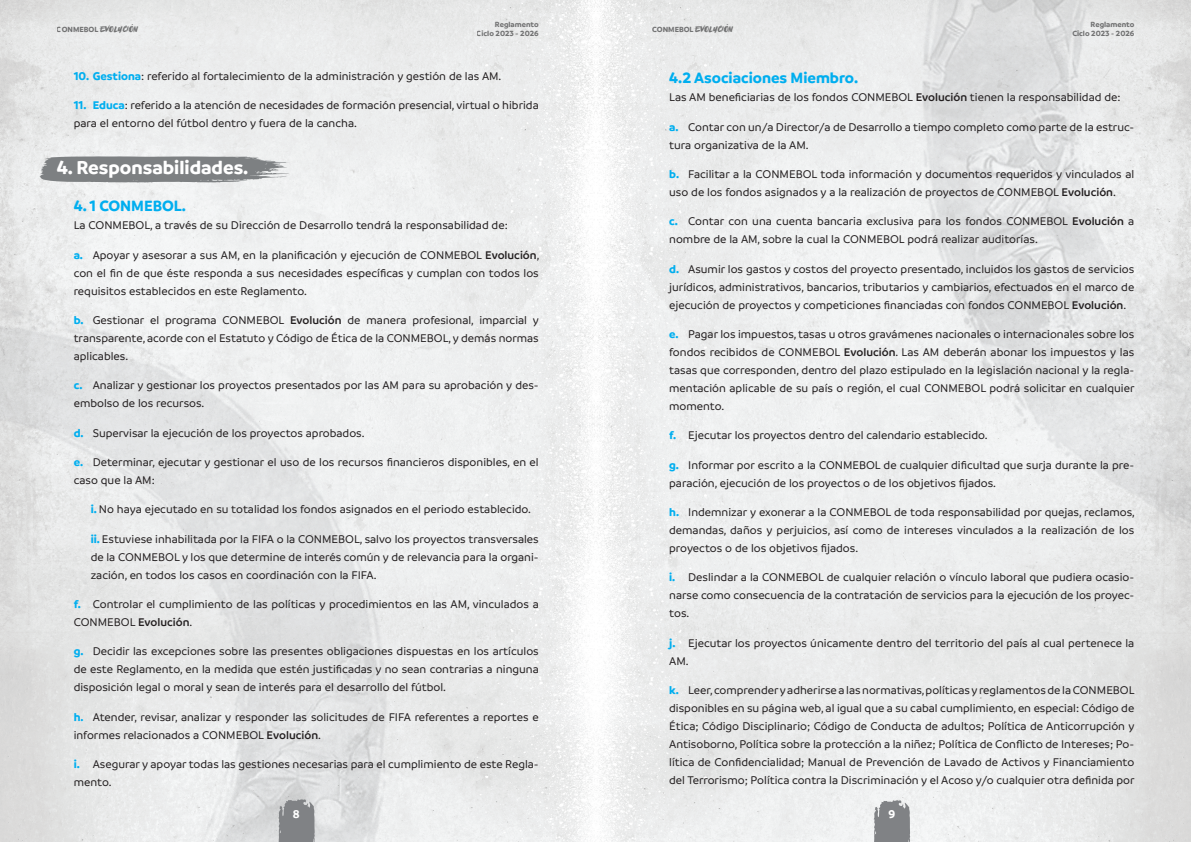
<style>
.page{position:relative;width:1191px;height:842px;background:#fff}
.page>*{position:absolute;margin:0;border:0;box-sizing:border-box;transform-origin:0 0}
.Titulo_Articulo{font:700 20px "Branding";color:#fff}
.Titulo_Articulo_-_su{font:700 16px "Branding";color:#00aeef}
.t1{font:500 12px/18px "Branding";color:#231f20}
.t2{font:700 12px "Branding";color:#fff}
.t3{font:700 8px/9.6px "Branding";color:#3e3e3f;text-align:right}
.t4{font:8px "Milestone";color:#3e3e3f}
.s1{font-family:"Branding";font-weight:700}
.s2{font-weight:700;color:#00aeef}
.s3{font-weight:600}
</style>
<div class="page">
<img style="left:0;top:0;width:426px;height:842px">
<img style="left:426px;top:0;width:765px;height:842px">
<img style="left:0;top:288px;width:406px;height:554px">
<svg style="left:278px;top:799px;width:38px;height:43px;background:#8d8f92"></svg>
<img style="left:595px;top:0;width:170px;height:842px">
<img style="left:881px;top:0;width:310px;height:577px">
<svg style="left:873px;top:800px;width:38px;height:42px;background:#919396"></svg>
<svg style="left:40px;top:156px;width:249px;height:26px;background:#8c8f90"></svg>
<p class="t4" style="left:57px;top:25px;width:82px"><span class="s1">CONMEBOL</span> EVOLUCIÓN</p>
<p class="t3" style="left:477px;top:19px;width:64px">Reglamento<br>Ciclo 2023 - 2026</p>
<p class="t4" style="left:652px;top:25px;width:82px"><span class="s1">CONMEBOL</span> EVOLUCIÓN</p>
<p class="t3" style="left:1072px;top:19px;width:64px">Reglamento<br>Ciclo 2023 - 2026</p>
<p class="t1" style="left:74px;top:67px;width:429px"><span class="s2">10. Gestiona</span>: referido al fortalecimiento de la administración y gestión de las AM.</p>
<p class="t1" style="left:74px;top:97px;width:466px"><span class="s2">11. Educa</span>: referido a la atención de necesidades de formación presencial, virtual o hibrida para el entorno del fútbol dentro y fuera de la cancha.</p>
<p class="Titulo_Articulo" style="left:57px;top:156px;width:193px">4. Responsabilidades.</p>
<p class="Titulo_Articulo_-_su" style="left:74px;top:197px;width:114px">4. 1 CONMEBOL.</p>
<p class="t1" style="left:74px;top:216px;width:435px">La CONMEBOL, a través de su Dirección de Desarrollo tendrá la responsabilidad de:</p>
<p class="t1" style="left:74px;top:246px;width:467px;text-align:justify"><span class="s2">a.</span> Apoyar y asesorar a sus AM, en la planificación y ejecución de CONMEBOL <span class="s3">Evolución</span>, con el fin de que éste responda a sus necesidades específicas y cumplan con todos los requisitos establecidos en este Reglamento.</p>
<p class="t1" style="left:74px;top:311px;width:467px;text-align:justify"><span class="s2">b.</span> Gestionar el programa CONMEBOL <span class="s3">Evolución</span> de manera profesional, imparcial y transparente, acorde con el Estatuto y Código de Ética de la CONMEBOL, y demás normas aplicables.</p>
<p class="t1" style="left:74px;top:376px;width:466px"><span class="s2">c.</span> Analizar y gestionar los proyectos presentados por las AM para su aprobación y des&shy;embolso de los recursos.</p>
<p class="t1" style="left:74px;top:424px;width:292px"><span class="s2">d.</span> Supervisar la ejecución de los proyectos aprobados.</p>
<p class="t1" style="left:74px;top:453px;width:466px"><span class="s2">e.</span> Determinar, ejecutar y gestionar el uso de los recursos financieros disponibles, en el caso que la AM:</p>
<p class="t1" style="left:91px;top:500px;width:442px"><span class="s2">i.</span> No haya ejecutado en su totalidad los fondos asignados en el periodo establecido.</p>
<p class="t1" style="left:91px;top:530px;width:449px;text-align:justify"><span class="s2">ii.</span> Estuviese inhabilitada por la FIFA o la CONMEBOL, salvo los proyectos transversales de la CONMEBOL y los que determine de interés común y de relevancia para la organi&shy;zación, en todos los casos en coordinación con la FIFA.</p>
<p class="t1" style="left:74px;top:595px;width:466px"><span class="s2">f.</span> Controlar el cumplimiento de las políticas y procedimientos en las AM, vinculados a<br>CONMEBOL <span class="s3">Evolución</span>.</p>
<p class="t1" style="left:74px;top:642px;width:466px;text-align:justify"><span class="s2">g.</span> Decidir las excepciones sobre las presentes obligaciones dispuestas en los artículos de este Reglamento, en la medida que estén justificadas y no sean contrarias a ninguna disposición legal o moral y sean de interés para el desarrollo del fútbol.</p>
<p class="t1" style="left:74px;top:708px;width:466px"><span class="s2">h.</span> Atender, revisar, analizar y responder las solicitudes de FIFA referentes a reportes e informes relacionados a CONMEBOL <span class="s3">Evolución</span>.</p>
<p class="t1" style="left:74px;top:755px;width:466px"><span class="s2">i.</span> Asegurar y apoyar todas las gestiones necesarias para el cumplimiento de este Regla&shy;mento.</p>
<p class="Titulo_Articulo_-_su" style="left:669px;top:69px;width:190px">4.2 Asociaciones Miembro.</p>
<p class="t1" style="left:669px;top:88px;width:453px">Las AM beneficiarias de los fondos CONMEBOL <span class="s3">Evolución</span> tienen la responsabilidad de:</p>
<p class="t1" style="left:669px;top:118px;width:466px"><span class="s2">a.</span> Contar con un/a Director/a de Desarrollo a tiempo completo como parte de la estruc&shy;tura organizativa de la AM.</p>
<p class="t1" style="left:669px;top:165px;width:466px"><span class="s2">b.</span> Facilitar a la CONMEBOL toda información y documentos requeridos y vinculados al uso de los fondos asignados y a la realización de proyectos de CONMEBOL <span class="s3">Evolución</span>.</p>
<p class="t1" style="left:669px;top:212px;width:466px"><span class="s2">c.</span> Contar con una cuenta bancaria exclusiva para los fondos CONMEBOL <span class="s3">Evolución</span> a nombre de la AM, sobre la cual la CONMEBOL podrá realizar auditorías.</p>
<p class="t1" style="left:669px;top:260px;width:466px;text-align:justify"><span class="s2">d.</span> Asumir los gastos y costos del proyecto presentado, incluidos los gastos de servicios jurídicos, administrativos, bancarios, tributarios y cambiarios, efectuados en el marco de ejecución de proyectos y competiciones financiadas con fondos CONMEBOL <span class="s3">Evolución</span>.</p>
<p class="t1" style="left:669px;top:325px;width:467px;text-align:justify"><span class="s2">e.</span> Pagar los impuestos, tasas u otros gravámenes nacionales o internacionales sobre los fondos recibidos de CONMEBOL <span class="s3">Evolución</span>. Las AM deberán abonar los impuestos y las tasas que corresponden, dentro del plazo estipulado en la legislación nacional y la regla&shy;mentación aplicable de su país o región, el cual CONMEBOL podrá solicitar en cualquier momento.</p>
<p class="t1" style="left:669px;top:426px;width:320px"><span class="s2">f.</span> Ejecutar los proyectos dentro del calendario establecido.</p>
<p class="t1" style="left:669px;top:456px;width:466px"><span class="s2">g.</span> Informar por escrito a la CONMEBOL de cualquier dificultad que surja durante la pre&shy;paración, ejecución de los proyectos o de los objetivos fijados.</p>
<p class="t1" style="left:669px;top:503px;width:467px;text-align:justify"><span class="s2">h.</span> Indemnizar y exonerar a la CONMEBOL de toda responsabilidad por quejas, reclamos, demandas, daños y perjuicios, así como de intereses vinculados a la realización de los proyectos o de los objetivos fijados.</p>
<p class="t1" style="left:669px;top:568px;width:466px;text-align:justify"><span class="s2">i.</span> Deslindar a la CONMEBOL de cualquier relación o vínculo laboral que pudiera ocasio&shy;narse como consecuencia de la contratación de servicios para la ejecución de los proyec&shy;tos.</p>
<p class="t1" style="left:669px;top:634px;width:466px"><span class="s2">j.</span> Ejecutar los proyectos únicamente dentro del territorio del país al cual pertenece la<br>AM.</p>
<p class="t1" style="left:669px;top:681px;width:467px;text-align:justify"><span class="s2">k.</span> Leer, comprender y adherirse a las normativas, políticas y reglamentos de la CONMEBOL disponibles en su página web, al igual que a su cabal cumplimiento, en especial: Código de Ética; Código Disciplinario; Código de Conducta de adultos; Política de Anticorrupción y Antisoborno, Política sobre la protección a la niñez; Política de Conflicto de Intereses; Po&shy;lítica de Confidencialidad; Manual de Prevención de Lavado de Activos y Financiamiento del Terrorismo; Política contra la Discriminación y el Acoso y/o cualquier otra definida por</p>
<p class="t2" style="left:293px;top:807px;width:8px">8</p>
<p class="t2" style="left:888px;top:807px;width:8px">9</p>
</div>
